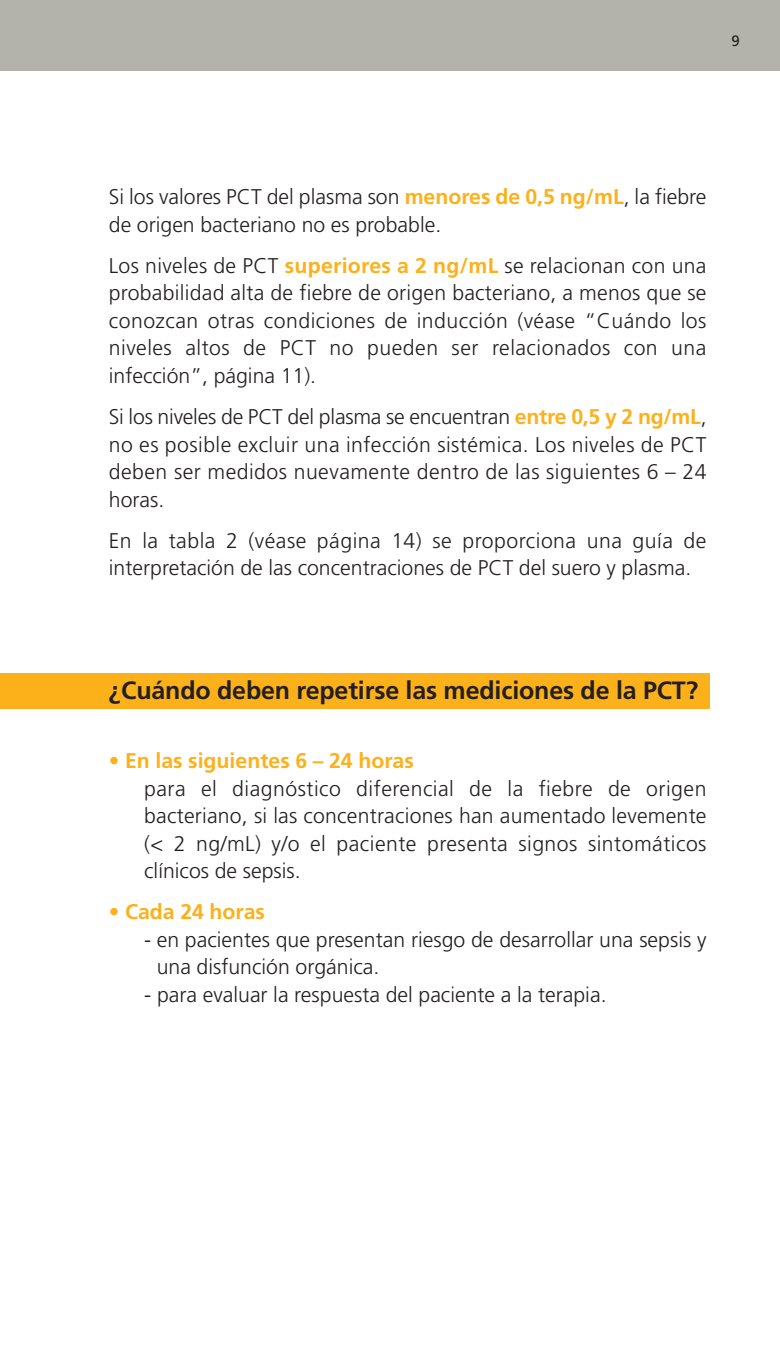
<style>
.page{position:relative;width:780px;height:1347px;background:#fff}
.page>*{position:absolute;margin:0;border:0;box-sizing:border-box;transform-origin:0 0}
.t1{font:700 25px "Frutiger";letter-spacing:-.005em;color:#231f20}
.t2{font:300 21.25px/27.5px "Frutiger";color:#231f20}
.t3{font:700 21.25px "Frutiger";color:#fcb11a}
.t4{font:15px "Frutiger";color:#231f20}
.s1{font-weight:700;color:#fcb11a}
</style>
<div class="page">
<div style="left:0;top:673px;width:709px;height:36px;background:#fcb11a"></div>
<div style="left:0;top:0;width:780px;height:71px;background:#b3b3ab"></div>
<p class="t4" style="left:731px;top:34px;width:10px">9</p>
<p class="t2" style="left:109px;top:184px;width:599px">Si los valores PCT del plasma son <span class="s1">menores de 0,5 ng/mL</span>, la fiebre de origen bacteriano no es probable.</p>
<p class="t2" style="left:109px;top:253px;width:599px;text-align:justify">Los niveles de PCT <span class="s1">superiores a 2 ng/mL</span> se relacionan con una probabilidad alta de fiebre de origen bacteriano, a menos que se conozcan otras condiciones de inducción (véase “Cuándo los niveles altos de PCT no pueden ser relacionados con una infección”, página 11).</p>
<p class="t2" style="left:109px;top:404px;width:599px;text-align:justify">Si los niveles de PCT del plasma se encuentran <span class="s1">entre 0,5 y 2 ng/mL</span>, no es posible excluir una infección sistémica. Los niveles de PCT deben ser medidos nuevamente dentro de las siguientes 6 – 24 horas.</p>
<p class="t2" style="left:109px;top:528px;width:599px">En la tabla 2 (véase página 14) se proporciona una guía de interpretación de las concentraciones de PCT del suero y plasma.</p>
<p class="t1" style="left:109px;top:680px;width:591px">¿Cuándo deben repetirse las mediciones de la PCT?</p>
<p class="t3" style="left:109px;top:752px;width:306px">• En las siguientes 6 – 24 horas</p>
<p class="t2" style="left:144px;top:776px;width:564px;text-align:justify">para el diagnóstico diferencial de la fiebre de origen bacteriano, si las concentraciones han aumentado levemente (&lt; 2 ng/mL) y/o el paciente presenta signos sintomáticos clínicos de sepsis.</p>
<p class="t3" style="left:109px;top:903px;width:158px">• Cada 24 horas</p>
<p class="t2" style="left:157px;top:927px;width:551px;text-indent:-12px">- en pacientes que presentan riesgo de desarrollar una sepsis y una disfunción orgánica.</p>
<p class="t2" style="left:144px;top:982px;width:463px">- para evaluar la respuesta del paciente a la terapia.</p>
</div>
